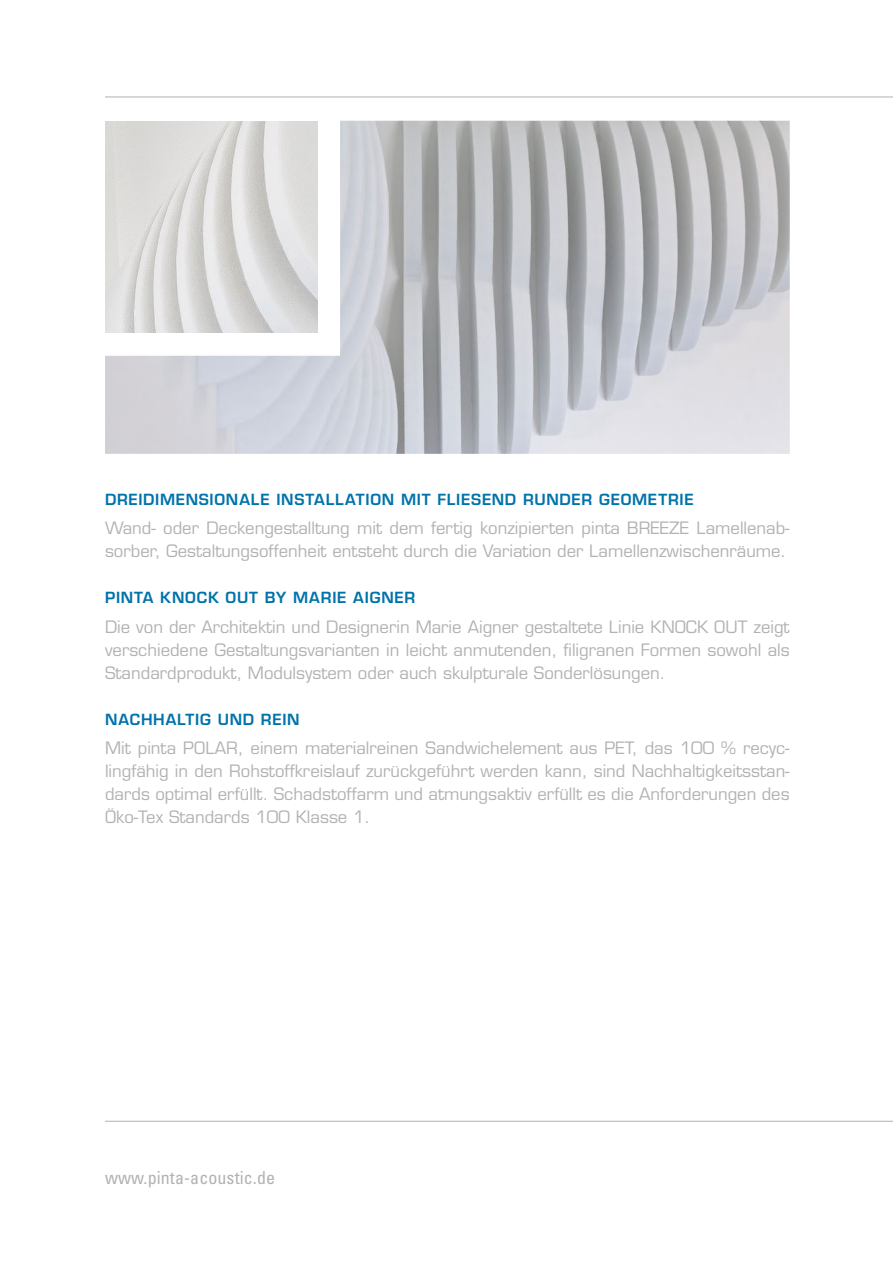
<style>
.page{position:relative;width:893px;height:1263px;background:#fff}
.page>*{position:absolute;margin:0;border:0;box-sizing:border-box;transform-origin:0 0}
.t1{font:condensed 18px "Univers LT";letter-spacing:.005em;color:#b2b2b2}
.t2{font:16.65px/23.1px "Eurostile LT";color:#b2b2b2;text-align:justify}
.t3{font:600 15px "Eurostile LT";letter-spacing:.05em;color:#0073ab}
</style>
<div class="page">
<img style="left:105px;top:121px;width:685px;height:333px">
<img style="left:105px;top:121px;width:212px;height:212px">
<hr style="left:105px;top:97px;width:788px;height:1px;background:#b2b2b2">
<hr style="left:105px;top:1121px;width:788px;height:1px;background:#b2b2b2">
<p class="t3" style="left:105px;top:490px;width:590px">DREIDIMENSIONALE INSTALLATION MIT FLIESEND RUNDER GEOMETRIE</p>
<p class="t2" style="left:105px;top:516px;width:686px">Wand- oder Deckengestalltung mit dem fertig konzipierten pinta BREEZE Lamellenab&shy;sorber, Gestaltungsoffenheit entsteht durch die Variation der Lamellenzwischenräume.</p>
<p class="t3" style="left:105px;top:588px;width:312px">PINTA KNOCK OUT BY MARIE AIGNER</p>
<p class="t2" style="left:105px;top:615px;width:686px">Die von der Architektin und Designerin Marie Aigner gestaltete Linie KNOCK OUT zeigt verschiedene Gestaltungsvarianten in leicht anmutenden, filigranen Formen sowohl als Standardprodukt, Modulsystem oder auch skulpturale Sonderlösungen.</p>
<p class="t3" style="left:105px;top:710px;width:196px">NACHHALTIG UND REIN</p>
<p class="t2" style="left:105px;top:736px;width:686px">Mit pinta POLAR, einem materialreinen Sandwichelement aus PET, das 100 % recyc&shy;lingfähig in den Rohstoffkreislauf zurückgeführt werden kann, sind Nachhaltigkeitsstan&shy;dards optimal erfüllt. Schadstoffarm und atmungsaktiv erfüllt es die Anforderungen des Öko-Tex Standards 100 Klasse 1.</p>
<p class="t1" style="left:105px;top:1166px;width:172px">www.pinta-acoustic.de</p>
</div>
